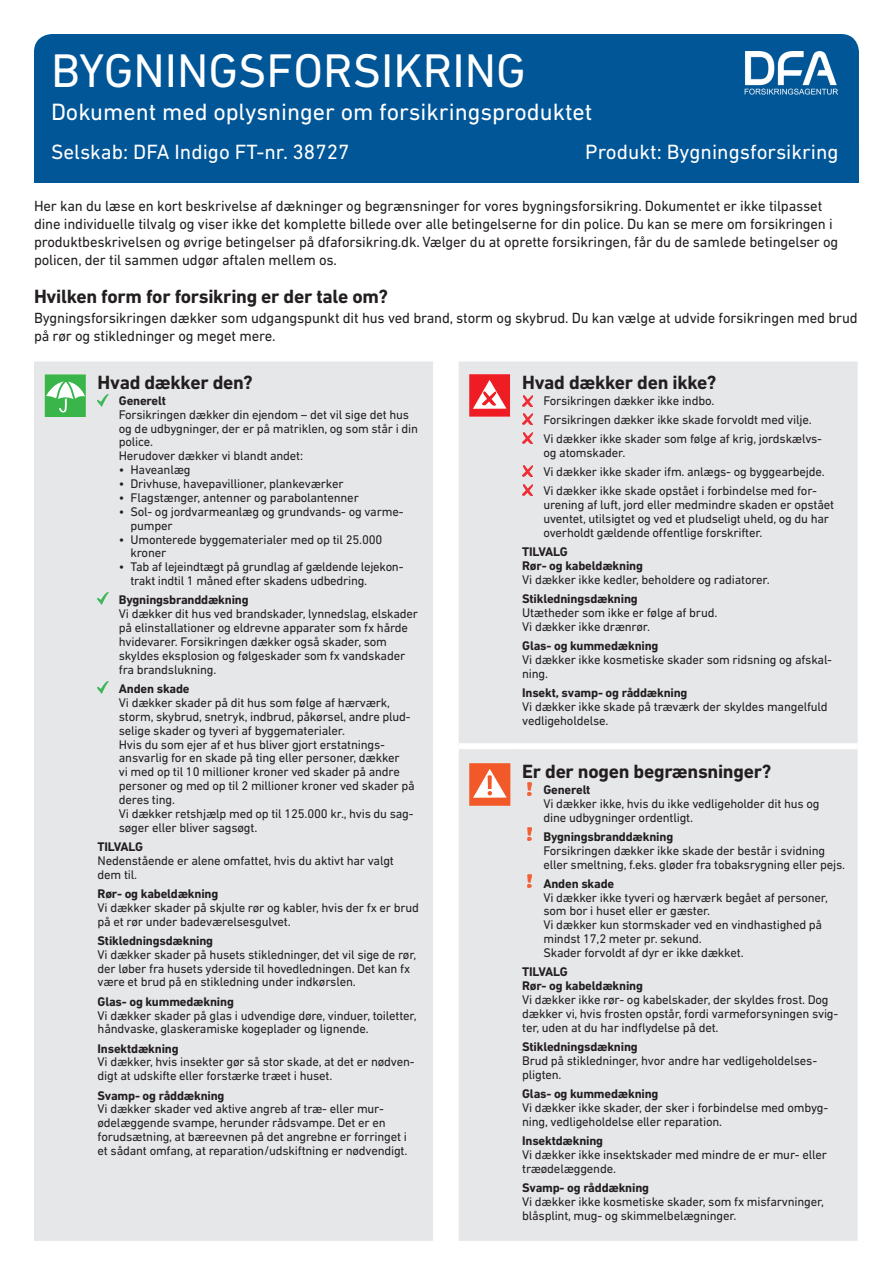
<style>
.page{position:relative;width:893px;height:1263px;background:#fff}
.page>*{position:absolute;margin:0;border:0;box-sizing:border-box;transform-origin:0 0}
.t1{font:48px "DIN Next LT Pro";color:#fff}
.t2{font:24px "DIN Next LT Pro";color:#fff}
.t3{font:21px "DIN Next LT Pro";color:#fff}
.t4{font:700 19.5px "DIN Next LT Pro";letter-spacing:-.015em;color:#231f20}
.t5{font:15px/18px "DIN Next LT Pro";letter-spacing:-.01em;color:#231f20}
.t6{font:12.75px/13.8px "DIN Next LT Pro";letter-spacing:-.015em;color:#231f20}
.t7{font:700 12.75px/13.8px "DIN Next LT Pro";letter-spacing:-.015em;color:#231f20}
</style>
<div class="page">
<div style="left:34px;top:34px;width:825px;height:149px;background:#015698;border-radius:18px"></div>
<img style="left:744px;top:51px;width:94px;height:44px">
<div style="left:34px;top:361px;width:824px;height:880px;background:#e6e7e9"></div>
<div style="left:459px;top:743px;width:59px;height:6px;background:#fff"></div>
<div style="left:518px;top:743px;width:340px;height:6px;background:#fff"></div>
<div style="left:433px;top:747px;width:26px;height:6px;background:#fff"></div>
<div style="left:45px;top:374px;width:41px;height:43px;background:#3ab54a"></div>
<svg style="left:46px;top:381px;width:39px;height:31px"></svg>
<svg style="left:98px;top:394px;width:10px;height:12px"></svg>
<svg style="left:98px;top:592px;width:10px;height:12px"></svg>
<svg style="left:98px;top:681px;width:10px;height:12px"></svg>
<div style="left:469px;top:374px;width:41px;height:43px;background:#ee1d23"></div>
<svg style="left:473px;top:380px;width:33px;height:29px"></svg>
<svg style="left:522px;top:395px;width:11px;height:11px"></svg>
<svg style="left:522px;top:413px;width:11px;height:11px"></svg>
<svg style="left:522px;top:432px;width:11px;height:11px"></svg>
<svg style="left:522px;top:465px;width:11px;height:11px"></svg>
<svg style="left:522px;top:485px;width:11px;height:10px"></svg>
<div style="left:469px;top:763px;width:41px;height:43px;background:#f15929"></div>
<svg style="left:473px;top:769px;width:34px;height:29px"></svg>
<svg style="left:528px;top:782px;width:3px;height:13px"></svg>
<img style="left:528px;top:827px;width:3px;height:14px">
<img style="left:528px;top:874px;width:3px;height:14px">
<h1 class="t1" style="left:51px;top:43px;width:476px">BYGNINGSFORSIKRING</h1>
<h2 class="t2" style="left:51px;top:98px;width:543px">Dokument med oplysninger om forsikringsproduktet</h2>
<h3 class="t3" style="left:51px;top:140px;width:300px">Selskab: DFA Indigo FT-nr. 38727</h3>
<h3 class="t3" style="left:585px;top:140px;width:255px">Produkt: Bygningsforsikring</h3>
<p class="t5" style="left:34px;top:197px;width:806px">Her kan du læse en kort beskrivelse af dækninger og begrænsninger for vores bygningsforsikring. Dokumentet er ikke tilpasset dine individuelle tilvalg og viser ikke det komplette billede over alle betingelserne for din police. Du kan se mere om forsikringen i produktbeskrivelsen og øvrige betingelser på dfaforsikring.dk. Vælger du at oprette forsikringen, får du de samlede betingelser og policen, der til sammen udgør aftalen mellem os.</p>
<h3 class="t4" style="left:34px;top:285px;width:355px">Hvilken form for forsikring er der tale om?</h3>
<p class="t5" style="left:34px;top:309px;width:825px">Bygningsforsikringen dækker som udgangspunkt dit hus ved brand, storm og skybrud. Du kan vælge at udvide forsikringen med brud på rør og stikledninger og meget mere.</p>
<h3 class="t4" style="left:98px;top:371px;width:157px">Hvad dækker den?</h3>
<p class="t7" style="left:119px;top:394px;width:49px">Generelt</p>
<p class="t6" style="left:119px;top:407px;width:301px">Forsikringen dækker din ejendom – det vil sige det hus og de udbygninger, der er på matriklen, og som står i din police.<br>Herudover dækker vi blandt andet:</p>
<p class="t6" style="left:119px;top:463px;width:73px">• Haveanlæg</p>
<p class="t6" style="left:119px;top:477px;width:226px">• Drivhuse, havepavillioner, plankeværker</p>
<p class="t6" style="left:119px;top:491px;width:242px">• Flagstænger, antenner og parabolantenner</p>
<p class="t6" style="left:130px;top:504px;width:275px;text-indent:-12px">• Sol- og jordvarmeanlæg og grundvands- og varme&shy;pumper</p>
<p class="t6" style="left:130px;top:532px;width:253px;text-indent:-12px">• Umonterede byggematerialer med op til 25.000 kroner</p>
<p class="t6" style="left:130px;top:560px;width:275px;text-indent:-11px">• Tab af lejeindtægt på grundlag af gældende lejekon&shy;trakt indtil 1 måned efter skadens udbedring.</p>
<p class="t7" style="left:119px;top:593px;width:131px">Bygningsbranddækning</p>
<p class="t6" style="left:119px;top:607px;width:301px">Vi dækker dit hus ved brandskader, lynnedslag, elskader på elinstallationer og eldrevne apparater som fx hårde hvidevarer. Forsikringen dækker også skader, som skyldes eksplosion og følgeskader som fx vandskader fra brandslukning.</p>
<p class="t7" style="left:119px;top:682px;width:72px">Anden skade</p>
<p class="t6" style="left:119px;top:695px;width:297px">Vi dækker skader på dit hus som følge af hærværk, storm, skybrud, snetryk, indbrud, påkørsel, andre plud&shy;selige skader og tyveri af byggematerialer.<br>Hvis du som ejer af et hus bliver gjort erstatnings&shy;ansvarlig for en skade på ting eller personer, dækker<br>vi med op til 10 millioner kroner ved skader på andre personer og med op til 2 millioner kroner ved skader på deres ting.<br>Vi dækker retshjælp med op til 125.000 kr., hvis du sag&shy;søger eller bliver sagsøgt.</p>
<p class="t7" style="left:98px;top:840px;width:47px">TILVALG</p>
<p class="t6" style="left:98px;top:853px;width:298px">Nedenstående er alene omfattet, hvis du aktivt har valgt dem til.</p>
<p class="t7" style="left:98px;top:886px;width:122px">Rør- og kabeldækning</p>
<p class="t6" style="left:98px;top:900px;width:323px">Vi dækker skader på skjulte rør og kabler, hvis der fx er brud på et rør under badeværelsesgulvet.</p>
<p class="t7" style="left:98px;top:933px;width:117px">Stikledningsdækning</p>
<p class="t6" style="left:98px;top:947px;width:320px">Vi dækker skader på husets stikledninger, det vil sige de rør, der løber fra husets yderside til hovedledningen. Det kan fx være et brud på en stikledning under indkørslen.</p>
<p class="t7" style="left:98px;top:994px;width:138px">Glas- og kummedækning</p>
<p class="t6" style="left:98px;top:1008px;width:321px">Vi dækker skader på glas i udvendige døre, vinduer, toiletter, håndvaske, glaskeramiske kogeplader og lignende.</p>
<p class="t7" style="left:98px;top:1041px;width:83px">Insektdækning</p>
<p class="t6" style="left:98px;top:1055px;width:319px">Vi dækker, hvis insekter gør så stor skade, at det er nødven&shy;digt at udskifte eller forstærke træet i huset.</p>
<p class="t7" style="left:98px;top:1088px;width:128px">Svamp- og råddækning</p>
<p class="t6" style="left:98px;top:1102px;width:311px">Vi dækker skader ved aktive angreb af træ- eller mur&shy;ødelæggende svampe, herunder rådsvampe. Det er en forudsætning, at bæreevnen på det angrebne er forringet i et sådant omfang, at reparation/udskiftning er nødvendigt.</p>
<h3 class="t4" style="left:522px;top:371px;width:196px">Hvad dækker den ikke?</h3>
<p class="t6" style="left:543px;top:391px;width:280px;line-height:19.2px">Forsikringen dækker ikke indbo.<br>Forsikringen dækker ikke skade forvoldt med vilje.<br>Vi dækker ikke skader som følge af krig, jordskælvs-</p>
<p class="t6" style="left:543px;top:443px;width:283px;line-height:19.2px">og atomskader.<br>Vi dækker ikke skader ifm. anlægs- og byggearbejde.<br>Vi dækker ikke skade opstået i forbindelse med for-</p>
<p class="t6" style="left:543px;top:498px;width:292px">urening af luft, jord eller medmindre skaden er opstået uventet, utilsigtet og ved et pludseligt uheld, og du har overholdt gældende offentlige forskrifter.</p>
<p class="t7" style="left:522px;top:545px;width:122px">TILVALG<br>Rør- og kabeldækning</p>
<p class="t6" style="left:522px;top:573px;width:249px">Vi dækker ikke kedler, beholdere og radiatorer.</p>
<p class="t7" style="left:522px;top:592px;width:117px">Stikledningsdækning</p>
<p class="t6" style="left:522px;top:606px;width:197px">Utætheder som ikke er følge af brud.<br>Vi dækker ikke drænrør.</p>
<p class="t7" style="left:522px;top:639px;width:138px">Glas- og kummedækning</p>
<p class="t6" style="left:522px;top:653px;width:311px">Vi dækker ikke kosmetiske skader som ridsning og afskal&shy;ning.</p>
<p class="t7" style="left:522px;top:686px;width:167px">Insekt, svamp- og råddækning</p>
<p class="t6" style="left:522px;top:700px;width:307px">Vi dækker ikke skade på træværk der skyldes mangelfuld vedligeholdelse.</p>
<h3 class="t4" style="left:522px;top:760px;width:251px">Er der nogen begrænsninger?</h3>
<p class="t7" style="left:543px;top:782px;width:49px">Generelt</p>
<p class="t6" style="left:543px;top:796px;width:278px">Vi dækker ikke, hvis du ikke vedligeholder dit hus og dine udbygninger ordentligt.</p>
<p class="t7" style="left:543px;top:829px;width:131px">Bygningsbranddækning</p>
<p class="t6" style="left:543px;top:843px;width:303px">Forsikringen dækker ikke skade der består i svidning eller smeltning, f.eks. gløder fra tobaksrygning eller pejs.</p>
<p class="t7" style="left:543px;top:876px;width:72px">Anden skade</p>
<p class="t6" style="left:543px;top:890px;width:286px">Vi dækker ikke tyveri og hærværk begået af personer, som bor i huset eller er gæster.<br>Vi dækker kun stormskader ved en vindhastighed på mindst 17,2 meter pr. sekund.<br>Skader forvoldt af dyr er ikke dækket.</p>
<p class="t7" style="left:522px;top:965px;width:122px">TILVALG<br>Rør- og kabeldækning</p>
<p class="t6" style="left:522px;top:992px;width:318px">Vi dækker ikke rør- og kabelskader, der skyldes frost. Dog dækker vi, hvis frosten opstår, fordi varmeforsyningen svig&shy;ter, uden at du har indflydelse på det.</p>
<p class="t7" style="left:522px;top:1040px;width:117px">Stikledningsdækning</p>
<p class="t6" style="left:522px;top:1053px;width:295px">Brud på stikledninger, hvor andre har vedligeholdelses&shy;pligten.</p>
<p class="t7" style="left:522px;top:1086px;width:138px">Glas- og kummedækning</p>
<p class="t6" style="left:522px;top:1100px;width:308px">Vi dækker ikke skader, der sker i forbindelse med ombyg&shy;ning, vedligeholdelse eller reparation.</p>
<p class="t7" style="left:522px;top:1133px;width:83px">Insektdækning</p>
<p class="t6" style="left:522px;top:1147px;width:306px">Vi dækker ikke insektskader med mindre de er mur- eller træødelæggende.</p>
<p class="t7" style="left:522px;top:1180px;width:128px">Svamp- og råddækning</p>
<p class="t6" style="left:522px;top:1194px;width:303px">Vi dækker ikke kosmetiske skader, som fx misfarvninger, blåsplint, mug- og skimmelbelægninger.</p>
</div>
